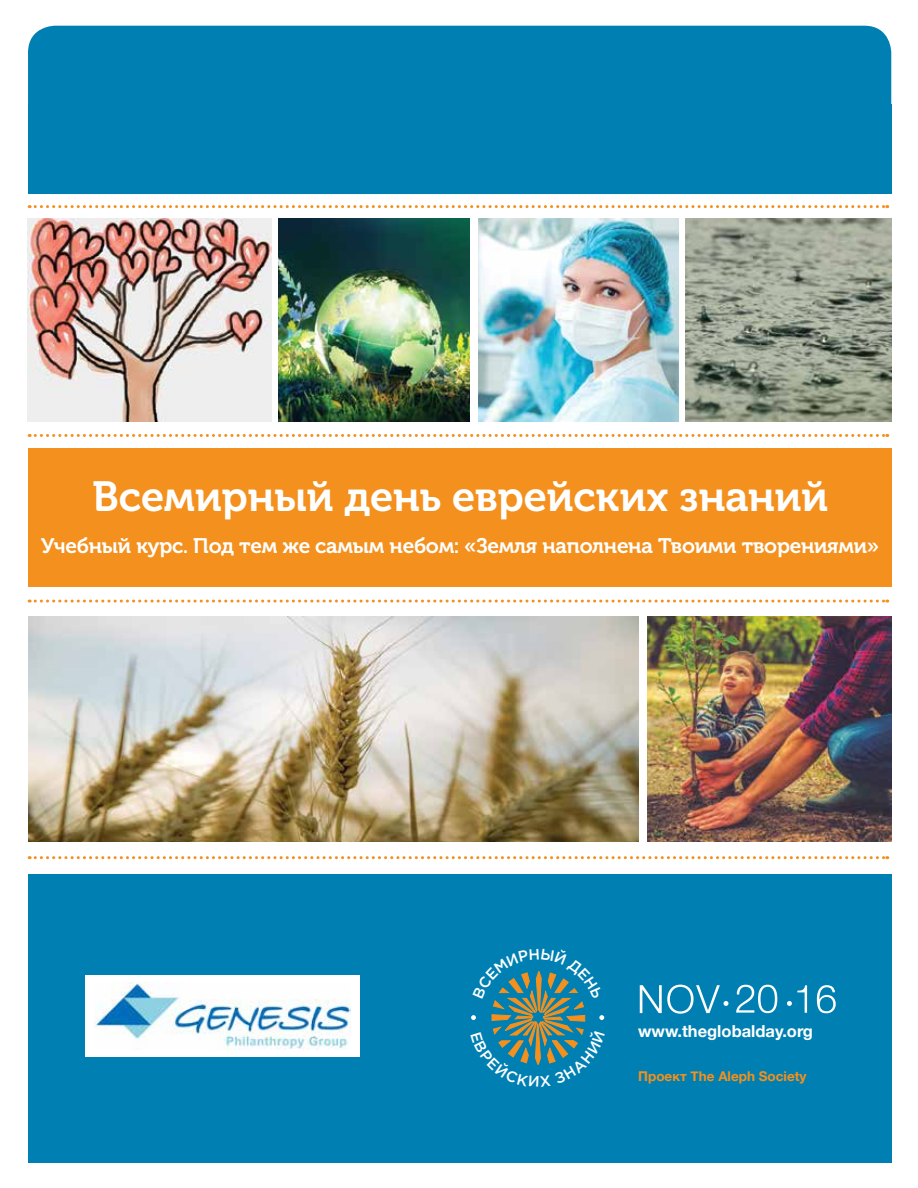
<style>
.page{position:relative;width:918px;height:1188px;background:#fff}
.page>*{position:absolute;margin:0;border:0;box-sizing:border-box;transform-origin:0 0}
.t1{font:42px "Museo Cyrl 700";color:#fff}
.t2{font:21px "Museo Cyrl 700";letter-spacing:-.01em;color:#fff}
.t3{font:700 16.5px "Helvetica Neue";color:#fff}
.t4{font:700 13.5px "Helvetica Neue";color:#f4901d}
</style>
<div class="page">
<div style="left:28px;top:26px;width:863px;height:168px;background:#0080b2;border-radius:27px"></div>
<img style="left:28px;top:218px;width:244px;height:203px">
<img style="left:648px;top:616px;width:243px;height:225px">
<img style="left:686px;top:218px;width:205px;height:203px">
<svg style="left:29px;top:205px;width:859px;height:3px"></svg>
<svg style="left:29px;top:856px;width:859px;height:3px"></svg>
<div style="left:28px;top:874px;width:863px;height:288px;background:#0080b2"></div>
<svg style="left:29px;top:600px;width:859px;height:3px"></svg>
<svg style="left:29px;top:434px;width:859px;height:3px"></svg>
<div style="left:28px;top:449px;width:863px;height:138px;background:#f4901d"></div>
<img style="left:28px;top:616px;width:610px;height:225px">
<img style="left:279px;top:218px;width:191px;height:203px">
<svg style="left:640px;top:985px;width:88px;height:29px"></svg>
<svg style="left:736px;top:985px;width:41px;height:28px"></svg>
<svg style="left:787px;top:985px;width:20px;height:28px"></svg>
<svg style="left:817px;top:985px;width:19px;height:28px"></svg>
<img style="left:478px;top:218px;width:200px;height:203px">
<div style="left:85px;top:975px;width:275px;height:82px;background:#fff"></div>
<img style="left:95px;top:982px;width:255px;height:68px">
<svg style="left:471px;top:971px;width:134px;height:94px"></svg>
<h1 class="t1" style="left:92px;top:473px;width:737px">Всемирный день еврейских знаний</h1>
<p class="t2" style="left:41px;top:534px;width:840px">Учебный курс. Под тем же самым небом: «Земля наполнена Твоими творениями»</p>
<p class="t3" style="left:638px;top:1018px;width:176px">www.theglobalday.org</p>
<p class="t4" style="left:638px;top:1066px;width:170px">Проект The Aleph Society</p>
</div>
